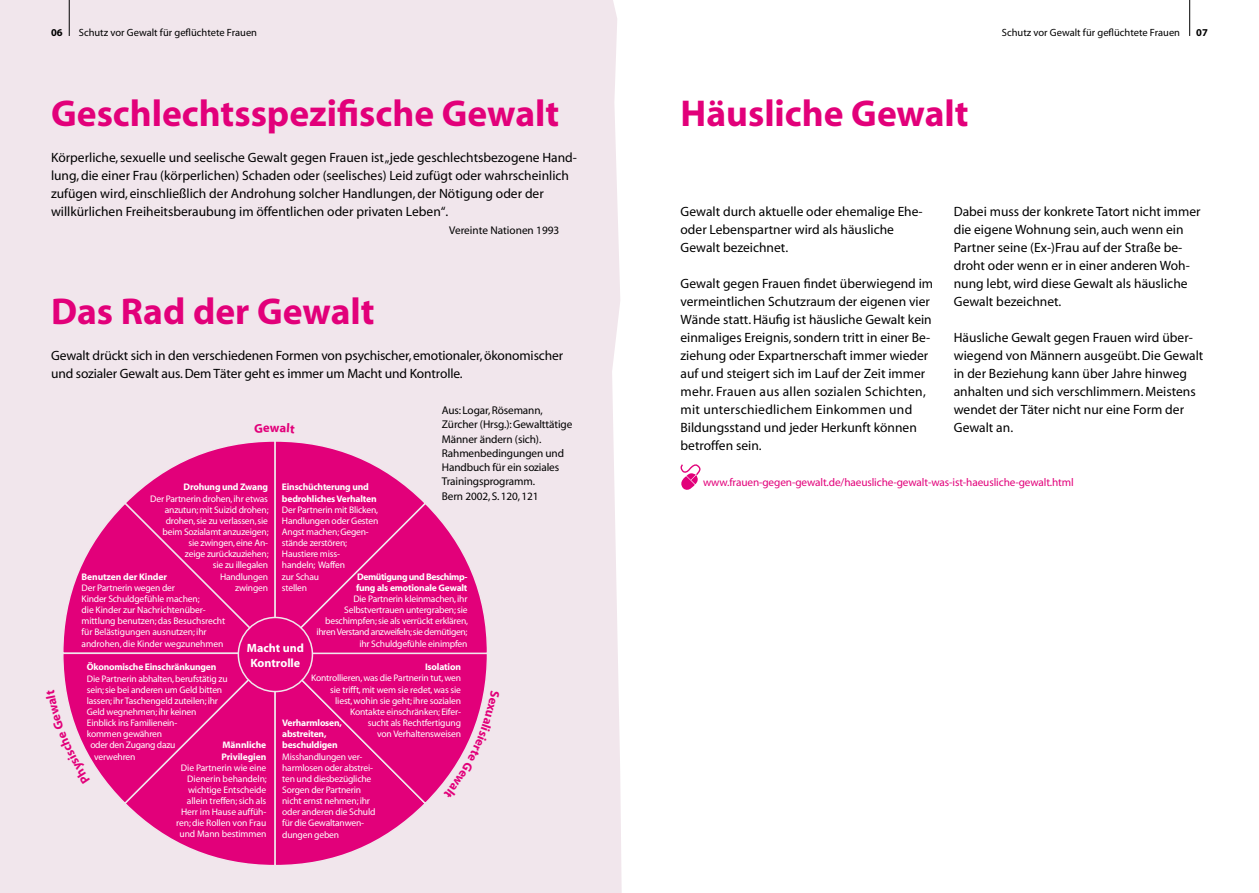
<style>
.page{position:relative;width:1259px;height:893px;background:#fff}
.page>*{position:absolute;margin:0;border:0;box-sizing:border-box;transform-origin:0 0}
.t1{font:700 37.5px "Myriad";color:#e2007a}
.t2{font:13.5px/18px "Myriad";color:#000}
.t3{font:700 12.75px "Myriad";color:#e2007a}
.t4{font:700 12px/15.3px "Myriad";color:#fff}
.t5{font:11.25px/14.2px "Myriad";letter-spacing:-.01em;color:#000}
.t6{font:11.25px "Myriad";letter-spacing:-.01em;color:#e2007a}
.t7{font:10.5px "Myriad";color:#000}
.t8{font:700 10.5px "Myriad";color:#000}
.t9{font:9.6px/11.1px "Myriad";letter-spacing:-.02em;color:#fff;text-align:right}
.t10{font:700 9.6px/11.1px "Myriad";letter-spacing:-.02em;color:#fff}
</style>
<div class="page">
<hr style="left:1189px;top:0;width:1px;height:36px;background:#000">
<div style="left:0;top:0;width:621px;height:893px;background:#f1e6ec"></div>
<hr style="left:69px;top:0;width:1px;height:36px;background:#000">
<svg style="left:680px;top:464px;width:21px;height:26px"></svg>
<svg style="left:254px;top:423px;width:16px;height:10px"></svg>
<svg style="left:280px;top:423px;width:15px;height:10px"></svg>
<svg style="left:46px;top:439px;width:453px;height:428px;background:#e6419a"></svg>
<p class="t8" style="left:51px;top:27px;width:13px">06</p>
<p class="t7" style="left:79px;top:27px;width:180px">Schutz vor Gewalt für geflüchtete Frauen</p>
<h1 class="t1" style="left:51px;top:94px;width:510px">Geschlechtsspezifische Gewalt</h1>
<p class="t2" style="left:51px;top:149px;width:527px">Körperliche, sexuelle und seelische Gewalt gegen Frauen ist „jede geschlechtsbezogene Hand&shy;lung, die einer Frau (körperlichen) Schaden oder (seelisches) Leid zufügt oder wahrscheinlich zufügen wird, einschließlich der Androhung solcher Handlungen, der Nötigung oder der willkürlichen Freiheitsberaubung im öffentlichen oder privaten Leben“.</p>
<p class="t5" style="left:449px;top:224px;width:112px">Vereinte Nationen 1993</p>
<h1 class="t1" style="left:51px;top:292px;width:325px">Das Rad der Gewalt</h1>
<p class="t2" style="left:51px;top:347px;width:514px">Gewalt drückt sich in den verschiedenen Formen von psychischer, emotionaler, ökonomischer und sozialer Gewalt aus. Dem Täter geht es immer um Macht und Kontrolle.</p>
<p class="t5" style="left:442px;top:404px;width:132px">Aus: Logar, Rösemann,<br>Zürcher (Hrsg.): Gewalttätige<br>Männer ändern (sich).<br>Rahmenbedingungen und<br>Handbuch für ein soziales<br>Trainingsprogramm.<br>Bern 2002, S. 120, 121</p>
<p class="t3" style="left:270px;top:421px;width:11px">w</p>
<p class="t10" style="left:282px;top:482px;width:96px">Einschüchterung und bedrohliches Verhalten</p>
<p class="t9" style="left:282px;top:504px;width:98px;text-align:left">Der Partnerin mit Blicken,<br>Handlungen oder Gesten<br>Angst machen; Gegen&shy;stände zerstören;<br>Haustiere miss-<br>handeln; Waffen<br>zur Schau<br>stellen</p>
<p class="t10" style="left:184px;top:482px;width:86px">Drohung und Zwang</p>
<p class="t9" style="left:150px;top:493px;width:120px">Der Partnerin drohen, ihr etwas anzutun; mit Suizid drohen; drohen, sie zu verlassen, sie beim Sozialamt anzuzeigen; sie zwingen, eine An-<br>zeige zurückzuziehen;<br>sie zu illegalen<br>Handlungen<br>zwingen</p>
<p class="t10" style="left:82px;top:571px;width:87px">Benutzen der Kinder</p>
<p class="t9" style="left:82px;top:582px;width:145px;text-align:left">Der Partnerin wegen der<br>Kinder Schuldgefühle machen;<br>die Kinder zur Nachrichtenüber&shy;mittlung benutzen; das Besuchsrecht für Belästigungen ausnutzen; ihr androhen, die Kinder wegzunehmen</p>
<p class="t10" style="left:87px;top:662px;width:131px">Ökonomische Einschränkungen</p>
<p class="t9" style="left:87px;top:673px;width:142px">Die Partnerin abhalten, berufstätig zu</p>
<p class="t9" style="left:87px;top:684px;width:137px">sein; sie bei anderen um Geld bitten</p>
<p class="t9" style="left:87px;top:695px;width:133px">lassen; ihr Taschengeld zuteilen; ihr</p>
<p class="t9" style="left:87px;top:707px;width:111px">Geld wegnehmen; ihr keinen</p>
<p class="t9" style="left:87px;top:718px;width:92px">Einblick ins Familienein-</p>
<p class="t9" style="left:87px;top:729px;width:77px">kommen gewähren</p>
<p class="t9" style="left:90px;top:740px;width:87px">oder den Zugang dazu</p>
<p class="t9" style="left:94px;top:751px;width:43px">verwehren</p>
<p class="t10" style="left:221px;top:740px;width:46px">Männliche<br>Privilegien</p>
<p class="t9" style="left:176px;top:762px;width:92px">Die Partnerin wie eine<br>Dienerin behandeln; wichtige Entscheide allein treffen; sich als<br>Herr im Hause auffüh&shy;ren; die Rollen von Frau und Mann bestimmen</p>
<p class="t10" style="left:356px;top:571px;width:113px">Demütigung und Beschimp&shy;fung als emotionale Gewalt</p>
<p class="t9" style="left:316px;top:594px;width:153px">Die Partnerin kleinmachen, ihr Selbstvertrauen untergraben; sie beschimpfen; sie als verrückt erklären, ihren Verstand anzweifeln; sie demütigen; ihr Schuldgefühle einimpfen</p>
<p class="t4" style="left:247px;top:641px;width:58px">Macht und<br>Kontrolle</p>
<p class="t10" style="left:425px;top:662px;width:38px">Isolation</p>
<p class="t9" style="left:311px;top:673px;width:151px">Kontrollieren, was die Partnerin tut, wen sie trifft, mit wem sie redet, was sie liest, wohin sie geht; ihre sozialen<br>Kontakte einschränken; Eifer-<br>sucht als Rechtfertigung<br>von Verhaltensweisen</p>
<p class="t10" style="left:282px;top:718px;width:61px">Verharmlosen, abstreiten, beschuldigen</p>
<p class="t9" style="left:282px;top:751px;width:95px;text-align:left">Misshandlungen ver&shy;harmlosen oder abstrei&shy;ten und diesbezügliche<br>Sorgen der Partnerin nicht ernst nehmen; ihr oder anderen die Schuld für die Gewaltanwen&shy;dungen geben</p>
<h1 class="t1" style="left:680px;top:94px;width:290px">Häusliche Gewalt</h1>
<p class="t7" style="left:1002px;top:27px;width:180px">Schutz vor Gewalt für geflüchtete Frauen</p>
<p class="t8" style="left:1196px;top:27px;width:13px">07</p>
<p class="t2" style="left:680px;top:203px;width:244px">Gewalt durch aktuelle oder ehemalige Ehe&shy;oder Lebenspartner wird als häusliche<br>Gewalt bezeichnet.</p>
<p class="t2" style="left:680px;top:275px;width:254px">Gewalt gegen Frauen findet überwiegend im vermeintlichen Schutzraum der eigenen vier Wände statt. Häufig ist häusliche Gewalt kein einmaliges Ereignis, sondern tritt in einer Be&shy;ziehung oder Expartnerschaft immer wieder auf und steigert sich im Lauf der Zeit immer mehr. Frauen aus allen sozialen Schichten, mit unterschiedlichem Einkommen und Bildungsstand und jeder Herkunft können betroffen sein.</p>
<p class="t2" style="left:954px;top:203px;width:248px">Dabei muss der konkrete Tatort nicht immer die eigene Wohnung sein, auch wenn ein Partner seine (Ex-)Frau auf der Straße be&shy;droht oder wenn er in einer anderen Woh&shy;nung lebt, wird diese Gewalt als häusliche Gewalt bezeichnet.</p>
<p class="t2" style="left:954px;top:329px;width:251px">Häusliche Gewalt gegen Frauen wird über&shy;wiegend von Männern ausgeübt. Die Gewalt in der Beziehung kann über Jahre hinweg anhalten und sich verschlimmern. Meistens wendet der Täter nicht nur eine Form der Gewalt an.</p>
<p class="t6" style="left:703px;top:477px;width:372px">www.frauen-gegen-gewalt.de/haeusliche-gewalt-was-ist-haeusliche-gewalt.html</p>
</div>
